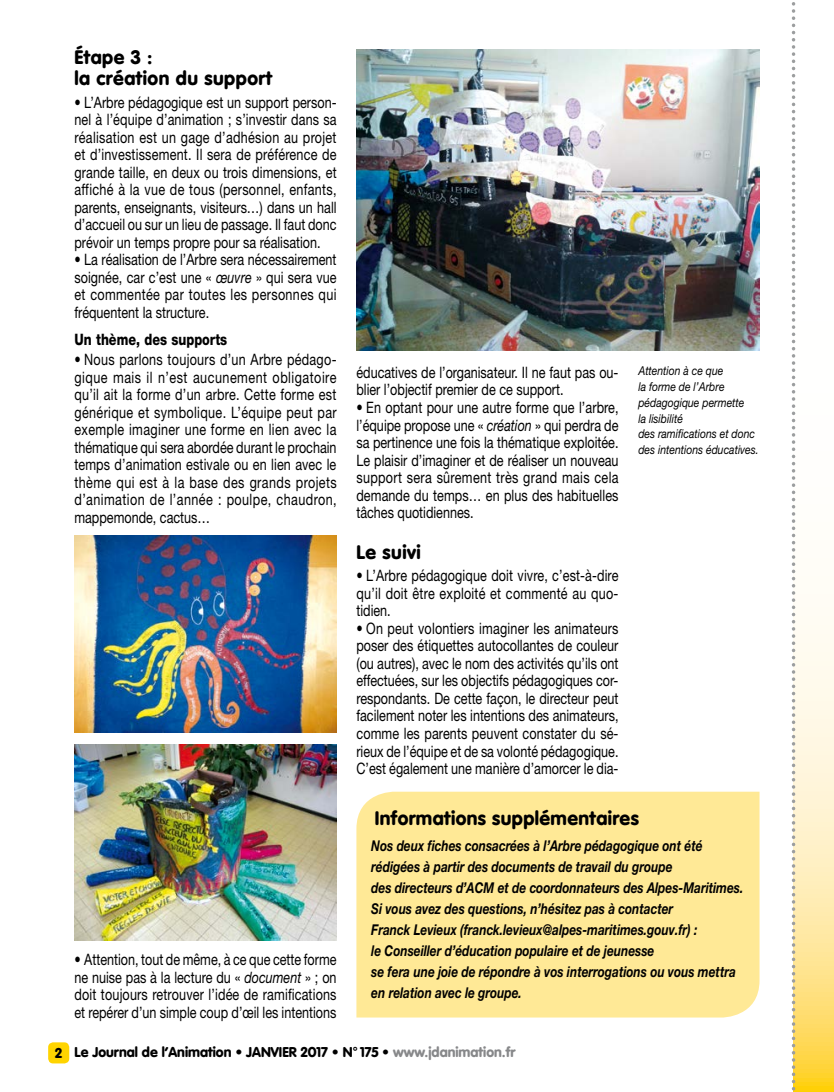
<style>
.page{position:relative;width:834px;height:1092px;background:#fff}
.page>*{position:absolute;margin:0;border:0;box-sizing:border-box;transform-origin:0 0}
.t1{font:900 19.25px/21px "VAG Rounded";letter-spacing:.02em;color:#000}
.t2{font:15.75px/17.5px "Helvetica Neue";color:#000;text-align:justify;scale:.8 1}
.t3{font:800 15.75px "Helvetica Neue";color:#000;scale:.8 1}
.t4{font:italic 700 14.88px/21px "Helvetica Neue";color:#000;scale:.8 1}
.t5{font:900 14px "VAG Rounded";color:#000}
.t6{font:italic 12.25px/15.8px "Helvetica Neue";color:#000;scale:.85 1}
.s1{font-style:italic}
.s2{color:#87888a}
</style>
<div class="page">
<svg style="left:795px;top:3px;width:38px;height:1088px"></svg>
<div style="left:48px;top:1042px;width:21px;height:21px;background:#ffd400;border-radius:5px"></div>
<svg style="left:791px;top:2px;width:4px;height:1090px"></svg>
<div style="left:356px;top:791px;width:403px;height:226px;background:#ffe996"></div>
<img style="left:74px;top:535px;width:262px;height:197px">
<img style="left:74px;top:744px;width:262px;height:196px">
<img style="left:356px;top:50px;width:403px;height:301px">
<p class="t1" style="left:74px;top:47px;width:200px">Étape 3 :<br>la création du support</p>
<p class="t2" style="left:74px;top:93px;width:329px">• L’Arbre pédagogique est un support person&shy;nel à l’équipe d’animation ; s’investir dans sa réalisation est un gage d’adhésion au projet et d’investissement. Il sera de préférence de grande taille, en deux ou trois dimensions, et affiché à la vue de tous (personnel, enfants, parents, enseignants, visiteurs…) dans un hall d’accueil ou sur un lieu de passage. Il faut donc prévoir un temps propre pour sa réalisation.</p>
<p class="t2" style="left:74px;top:250px;width:329px">• La réalisation de l’Arbre sera nécessairement soignée, car c’est une « <span class="s1">œuvre</span> » qui sera vue et commentée par toutes les personnes qui fréquentent la structure.</p>
<p class="t3" style="left:74px;top:330px;width:192px">Un thème, des supports</p>
<p class="t2" style="left:74px;top:350px;width:329px">• Nous parlons toujours d’un Arbre pédago&shy;gique mais il n’est aucunement obligatoire qu’il ait la forme d’un arbre. Cette forme est générique et symbolique. L’équipe peut par exemple imaginer une forme en lien avec la thématique qui sera abordée durant le prochain temps d’animation estivale ou en lien avec le thème qui est à la base des grands projets d’animation de l’année : poulpe, chaudron, mappemonde, cactus…</p>
<p class="t2" style="left:74px;top:950px;width:329px">• Attention, tout de même, à ce que cette forme ne nuise pas à la lecture du « <span class="s1">document</span> » ; on doit toujours retrouver l’idée de ramifications et repérer d’un simple coup d’œil les intentions</p>
<p class="t2" style="left:356px;top:363px;width:329px">éducatives de l’organisateur. Il ne faut pas ou&shy;blier l’objectif premier de ce support.</p>
<p class="t2" style="left:356px;top:398px;width:329px">• En optant pour une autre forme que l’arbre, l’équipe propose une « <span class="s1">création</span> » qui perdra de sa pertinence une fois la thématique exploitée.<br>Le plaisir d’imaginer et de réaliser un nouveau support sera sûrement très grand mais cela demande du temps… en plus des habituelles tâches quotidiennes.</p>
<p class="t1" style="left:356px;top:542px;width:66px">Le suivi</p>
<p class="t2" style="left:356px;top:566px;width:329px">• L’Arbre pédagogique doit vivre, c’est-à-dire qu’il doit être exploité et commenté au quo&shy;tidien.</p>
<p class="t2" style="left:356px;top:619px;width:329px">• On peut volontiers imaginer les animateurs poser des étiquettes autocollantes de couleur (ou autres), avec le nom des activités qu’ils ont effectuées, sur les objectifs pédagogiques cor&shy;respondants. De cette façon, le directeur peut facilement noter les intentions des animateurs, comme les parents peuvent constater du sé&shy;rieux de l’équipe et de sa volonté pédagogique.<br>C’est également une manière d’amorcer le dia-</p>
<p class="t6" style="left:638px;top:363px;width:143px">Attention à ce que<br>la forme de l’Arbre pédagogique permette<br>la lisibilité<br>des ramifications et donc des intentions éducatives.</p>
<p class="t1" style="left:375px;top:808px;width:265px">Informations supplémentaires</p>
<p class="t4" style="left:371px;top:835px;width:466px">Nos deux fiches consacrées à l’Arbre pédagogique ont été rédigées à partir des documents de travail du groupe<br>des directeurs d’ACM et de coordonnateurs des Alpes-Maritimes.<br>Si vous avez des questions, n’hésitez pas à contacter<br>Franck Levieux (franck.levieux@alpes-maritimes.gouv.fr) :<br>le Conseiller d’éducation populaire et de jeunesse<br>se fera une joie de répondre à vos interrogations ou vous mettra en relation avec le groupe.</p>
<p class="t5" style="left:55px;top:1043px;width:461px">2 Le Journal de l’Animation • JANVIER 2017 • N° 175 • <span class="s2">www.jdanimation.fr</span></p>
</div>
